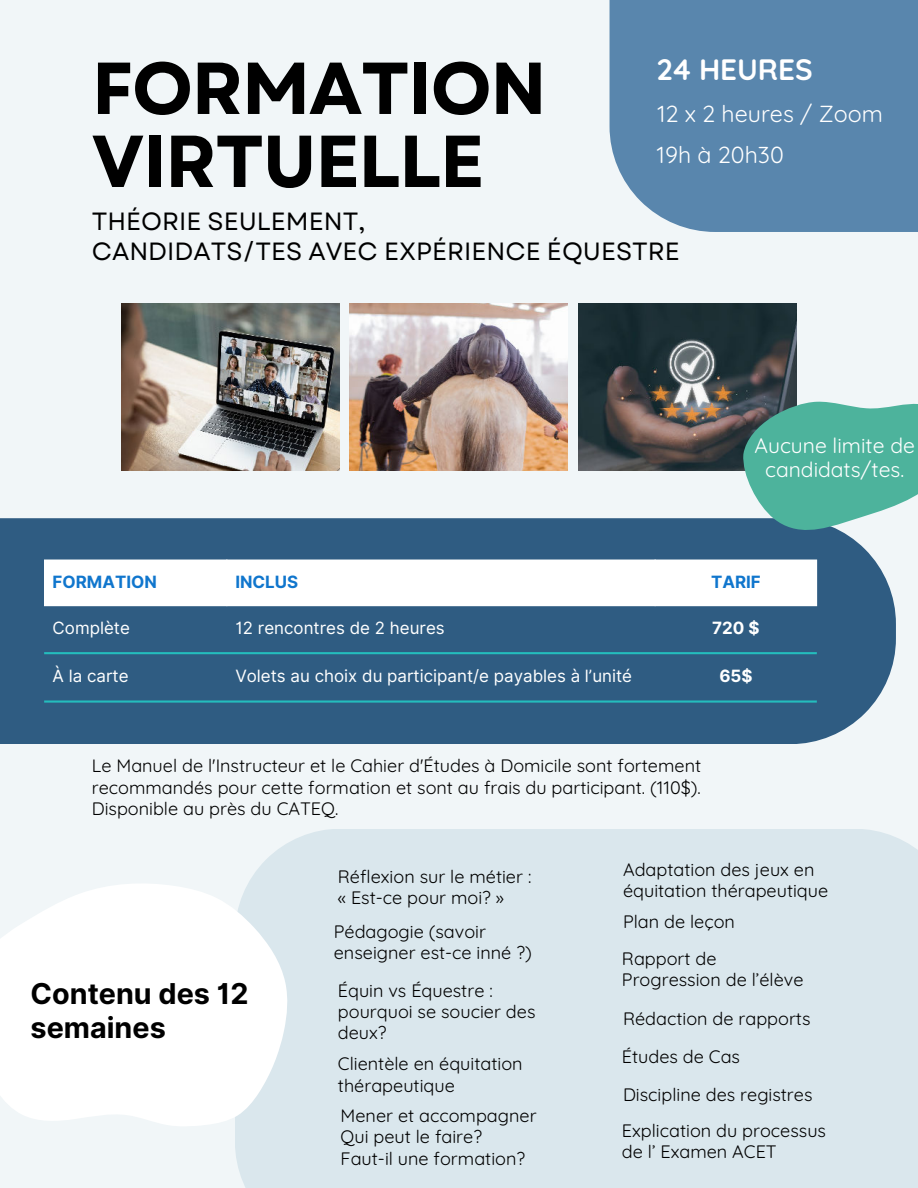
<style>
.page{position:relative;width:918px;height:1188px;background:#f1f6f8}
.page>*{position:absolute;margin:0;border:0;box-sizing:border-box;transform-origin:0 0}
.t1{font:700 73.35px/73.1px "Garet";letter-spacing:-.02em;color:#000}
.t2{font:700 29.55px "Quicksand";color:#fff}
.t3{font:700 28.8px/33.9px "Inter";color:#000}
.t4{font:24.9px/29.7px "Garet";color:#000}
.t5{font:23.25px/41.2px "Quicksand";color:#fff}
.t6{font:21px/24.2px "Quicksand";color:#fff;text-align:center}
.t7{font:18px/21.3px "Quicksand";color:#000}
.t8{font:16.95px "Inter";color:#fff}
.t9{font:700 16.95px "Inter";color:#1076cd}
.t10{font:700 16.95px "Inter";color:#fff}
</style>
<div class="page">
<img style="left:121px;top:304px;width:219px;height:166px">
<img style="left:350px;top:304px;width:218px;height:166px">
<img style="left:578px;top:304px;width:218px;height:166px">
<div style="left:0;top:518px;width:896px;height:226px;background:#2f5c82"></div>
<div style="left:44px;top:560px;width:773px;height:46px;background:#fff"></div>
<hr style="left:44px;top:652px;width:773px;height:2px;background:#24bdbd">
<hr style="left:44px;top:700px;width:773px;height:3px;background:#24bdbd">
<div style="left:610px;top:0;width:308px;height:232px;background:#5986ad"></div>
<div style="left:235px;top:829px;width:683px;height:359px;background:#dae7ed"></div>
<svg style="left:0;top:881px;width:289px;height:246px;fill:#fff"></svg>
<svg style="left:742px;top:401px;width:176px;height:136px;background:#61b2a3"></svg>
<h2 class="t2" style="left:657px;top:47px;width:158px">24 HEURES</h2>
<p class="t5" style="left:657px;top:91px;width:228px">12 x 2 heures / Zoom<br>19h à 20h30</p>
<h1 class="t1" style="left:92px;top:54px;width:456px">FORMATION<br>VIRTUELLE</h1>
<h3 class="t4" style="left:92px;top:207px;width:590px">THÉORIE SEULEMENT,<br>CANDIDATS/TES AVEC EXPÉRIENCE ÉQUESTRE</h3>
<p class="t6" style="left:754px;top:431px;width:162px">Aucune limite de candidats/tes.</p>
<p class="t9" style="left:53px;top:569px;width:106px">FORMATION</p>
<p class="t9" style="left:235px;top:569px;width:64px">INCLUS</p>
<p class="t9" style="left:711px;top:569px;width:51px">TARIF</p>
<p class="t8" style="left:53px;top:616px;width:79px">Complète</p>
<p class="t8" style="left:235px;top:616px;width:211px">12 rencontres de 2 heures</p>
<p class="t10" style="left:712px;top:616px;width:49px">720 $</p>
<p class="t8" style="left:53px;top:664px;width:78px">À la carte</p>
<p class="t8" style="left:235px;top:664px;width:398px">Volets au choix du participant/e payables à l’unité</p>
<p class="t10" style="left:719px;top:664px;width:35px">65$</p>
<p class="t7" style="left:92px;top:754px;width:611px;text-align:justify">Le Manuel de l'Instructeur et le Cahier d'Études à Domicile sont fortement recommandés pour cette formation et sont au frais du participant. (110$).<br>Disponible au près du CATEQ.</p>
<h3 class="t3" style="left:31px;top:977px;width:219px">Contenu des 12 semaines</h3>
<p class="t7" style="left:338px;top:864px;width:195px">Réflexion sur le métier : « Est-ce pour moi? »</p>
<p class="t7" style="left:334px;top:919px;width:200px">Pédagogie (savoir enseigner est-ce inné ?)</p>
<p class="t7" style="left:338px;top:978px;width:199px">Équin vs Équestre : pourquoi se soucier des deux?</p>
<p class="t7" style="left:338px;top:1052px;width:186px">Clientèle en équitation thérapeutique</p>
<p class="t7" style="left:341px;top:1103px;width:198px">Mener et accompagner<br>Qui peut le faire?<br>Faut-il une formation?</p>
<p class="t7" style="left:623px;top:857px;width:207px">Adaptation des jeux en équitation thérapeutique</p>
<p class="t7" style="left:622px;top:901px;width:115px;line-height:37.3px">Plan de leçon<br>Rapport de</p>
<p class="t7" style="left:622px;top:959px;width:190px;line-height:38.2px">Progression de l’élève<br>Rédaction de rapports</p>
<p class="t7" style="left:622px;top:1044px;width:120px">Études de Cas</p>
<p class="t7" style="left:623px;top:1083px;width:191px">Discipline des registres</p>
<p class="t7" style="left:622px;top:1118px;width:206px">Explication du processus de l’ Examen ACET</p>
</div>
